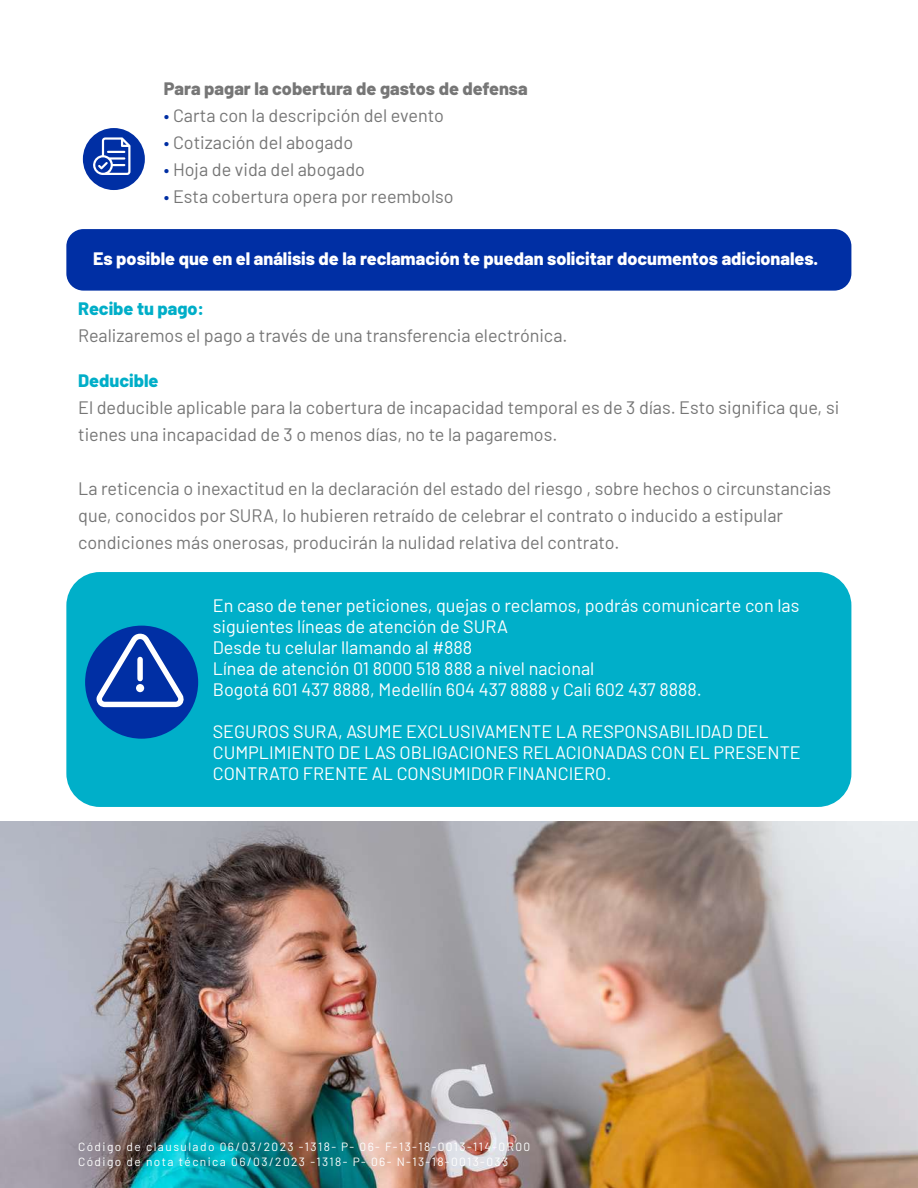
<style>
.page{position:relative;width:918px;height:1188px;background:#fff}
.page>*{position:absolute;margin:0;border:0;box-sizing:border-box;transform-origin:0 0}
.t1{font:18px/27px "Barlow";color:#767676}
.t2{font:18px/21px "Barlow";color:#fff}
.t3{font:800 18px "Barlow";color:#fff}
.t4{font:800 18px "Barlow";color:#767676}
.t5{font:800 18px "Barlow";color:#00aec8}
.t6{font:12px/15.3px "Barlow";letter-spacing:.12em;color:#fff}
.s1{color:#002fa3}
</style>
<div class="page">
<img style="left:0;top:821px;width:918px;height:367px">
<div style="left:83px;top:128px;width:62px;height:62px;background:#002fa4;border-radius:50%"></div>
<svg style="left:93px;top:137px;width:37px;height:38px"></svg>
<div style="left:66px;top:572px;width:785px;height:235px;background:#00afc9;border-radius:33px"></div>
<div style="left:66px;top:229px;width:785px;height:62px;background:#002fa4;border-radius:17px"></div>
<div style="left:85px;top:626px;width:113px;height:113px;background:#002fa4;border-radius:50%"></div>
<svg style="left:97px;top:634px;width:88px;height:73px"></svg>
<div style="left:136px;top:684px;width:8px;height:8px;background:#fff;border-radius:50%"></div>
<p class="t4" style="left:164px;top:75px;width:365px">Para pagar la cobertura de gastos de defensa</p>
<p class="t1" style="left:164px;top:101px;width:281px"><span class="s1">•</span> Carta con la descripción del evento</p>
<p class="t1" style="left:164px;top:128px;width:191px"><span class="s1">•</span> Cotización del abogado</p>
<p class="t1" style="left:164px;top:155px;width:203px"><span class="s1">•</span> Hoja de vida del abogado</p>
<p class="t1" style="left:164px;top:182px;width:291px"><span class="s1">•</span> Esta cobertura opera por reembolso</p>
<p class="t3" style="left:93px;top:245px;width:727px">Es posible que en el análisis de la reclamación te puedan solicitar documentos adicionales.</p>
<p class="t5" style="left:78px;top:295px;width:128px">Recibe tu pago:</p>
<p class="t1" style="left:78px;top:320px;width:491px">Realizaremos el pago a través de una transferencia electrónica.</p>
<p class="t5" style="left:78px;top:367px;width:82px">Deducible</p>
<p class="t1" style="left:78px;top:392px;width:763px">El deducible aplicable para la cobertura de incapacidad temporal es de 3 días. Esto significa que, si tienes una incapacidad de 3 o menos días, no te la pagaremos.</p>
<p class="t1" style="left:78px;top:473px;width:755px">La reticencia o inexactitud en la declaración del estado del riesgo , sobre hechos o circunstancias que, conocidos por SURA, lo hubieren retraído de celebrar el contrato o inducido a estipular condiciones más onerosas, producirán la nulidad relativa del contrato.</p>
<p class="t2" style="left:213px;top:594px;width:588px">En caso de tener peticiones, quejas o reclamos, podrás comunicarte con las siguientes líneas de atención de SURA<br>Desde tu celular llamando al #888<br>Línea de atención 01 8000 518 888 a nivel nacional<br>Bogotá 601 437 8888, Medellín 604 437 8888 y Cali 602 437 8888.</p>
<p class="t2" style="left:213px;top:720px;width:589px">SEGUROS SURA, ASUME EXCLUSIVAMENTE LA RESPONSABILIDAD DEL<br>CUMPLIMIENTO DE LAS OBLIGACIONES RELACIONADAS CON EL PRESENTE<br>CONTRATO FRENTE AL CONSUMIDOR FINANCIERO.</p>
<p class="t6" style="left:78px;top:1138px;width:454px">Código de clausulado 06/03/2023 -1318- P- 06- F-13-18-0013-114-0R00<br>Código de nota técnica 06/03/2023 -1318- P- 06- N-13-18-0013-033</p>
</div>
